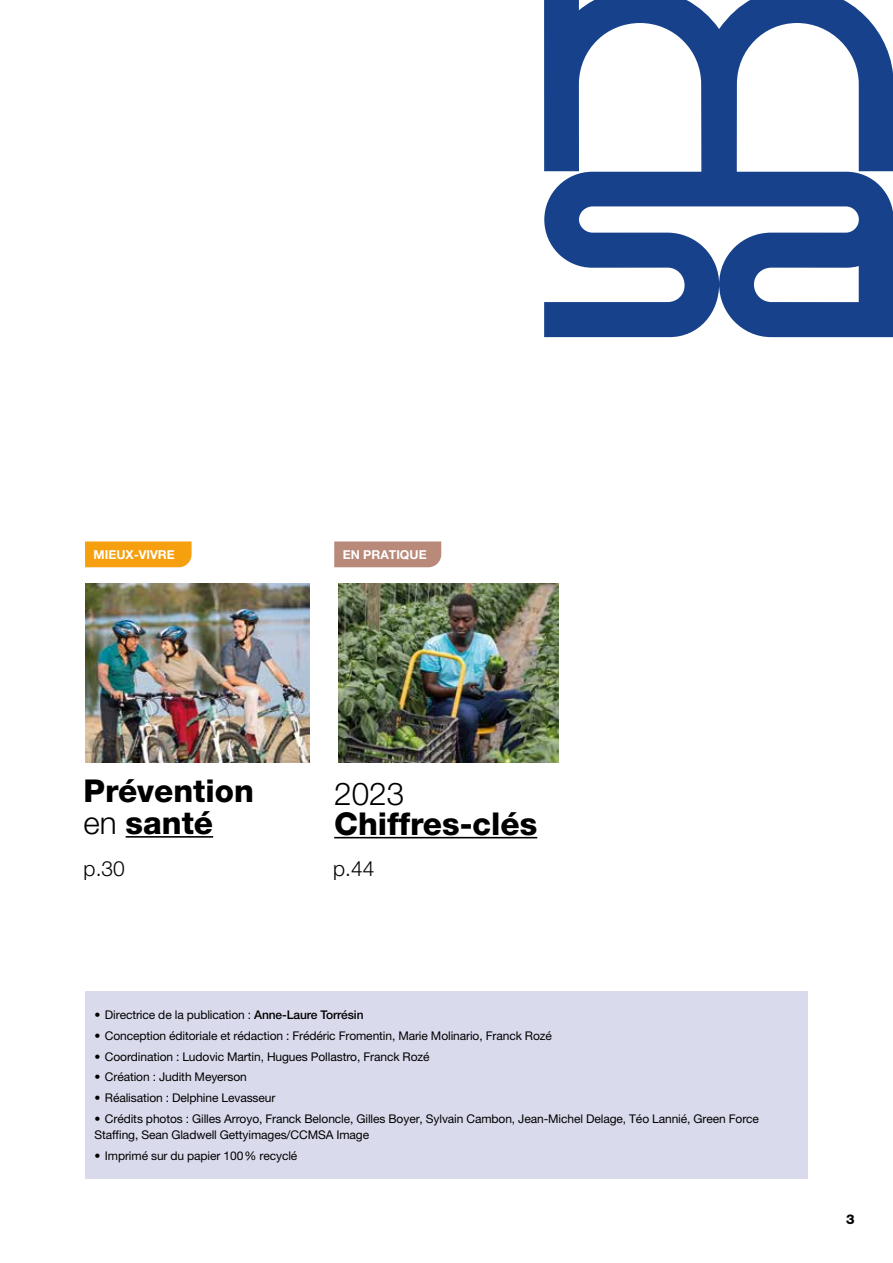
<style>
.page{position:relative;width:893px;height:1263px;background:#fff}
.page>*{position:absolute;margin:0;border:0;box-sizing:border-box;transform-origin:0 0}
.t1{font:800 31.5px/31.5px "Helvetica Neue LT Pro";color:#000}
.t2{font:300 31.5px "Helvetica Neue LT Pro";color:#000}
.t3{font:300 21px "Helvetica Neue LT Pro";color:#000}
.t4{font:800 13.5px "Helvetica Neue LT Pro";color:#000}
.t5{font:700 12.3px "Helvetica Neue LT Pro";color:#fff}
.t6{font:12px/16.5px "Helvetica Neue LT Pro";letter-spacing:-.01em;color:#000}
.s1{font-weight:300}
.s2{font-weight:500}
</style>
<div class="page">
<hr style="left:126px;top:836px;width:87px;height:2px;background:#000">
<hr style="left:334px;top:837px;width:203px;height:1px;background:#000">
<img style="left:85px;top:583px;width:224px;height:179px">
<img style="left:338px;top:583px;width:220px;height:179px">
<div style="left:86px;top:992px;width:722px;height:187px;background:#d9daec"></div>
<svg style="left:544px;top:0;width:349px;height:337px;fill:#17428b"></svg>
<div style="left:85px;top:541px;width:107px;height:26px;background:#f69f0f"></div>
<div style="left:334px;top:541px;width:107px;height:26px;background:#b98979"></div>
<p class="t5" style="left:94px;top:547px;width:83px">MIEUX-VIVRE</p>
<p class="t5" style="left:343px;top:547px;width:85px">EN PRATIQUE</p>
<h1 class="t1" style="left:84px;top:775px;width:172px">Prévention <span class="s1">en</span> santé</h1>
<h1 class="t2" style="left:334px;top:774px;width:72px">2023</h1>
<h1 class="t1" style="left:334px;top:807px;width:205px">Chiffres-clés</h1>
<h2 class="t3" style="left:84px;top:856px;width:43px">p.30</h2>
<h2 class="t3" style="left:333px;top:856px;width:43px">p.44</h2>
<p class="t6" style="left:94px;top:1006px;width:271px">• Directrice de la publication : <span class="s2">Anne-Laure Torrésin</span></p>
<p class="t6" style="left:94px;top:1027px;width:459px">• Conception éditoriale et rédaction : Frédéric Fromentin, Marie Molinario, Franck Rozé</p>
<p class="t6" style="left:94px;top:1048px;width:337px">• Coordination : Ludovic Martin, Hugues Pollastro, Franck Rozé</p>
<p class="t6" style="left:94px;top:1069px;width:154px">• Création : Judith Meyerson</p>
<p class="t6" style="left:94px;top:1089px;width:182px">• Réalisation : Delphine Levasseur</p>
<p class="t6" style="left:94px;top:1110px;width:666px">• Crédits photos : Gilles Arroyo, Franck Beloncle, Gilles Boyer, Sylvain Cambon, Jean-Michel Delage, Téo Lannié, Green Force<br>Staffing, Sean Gladwell Gettyimages/CCMSA Image</p>
<p class="t6" style="left:94px;top:1147px;width:204px">• Imprimé sur du papier 100% recyclé</p>
<p class="t4" style="left:846px;top:1211px;width:10px">3</p>
</div>
